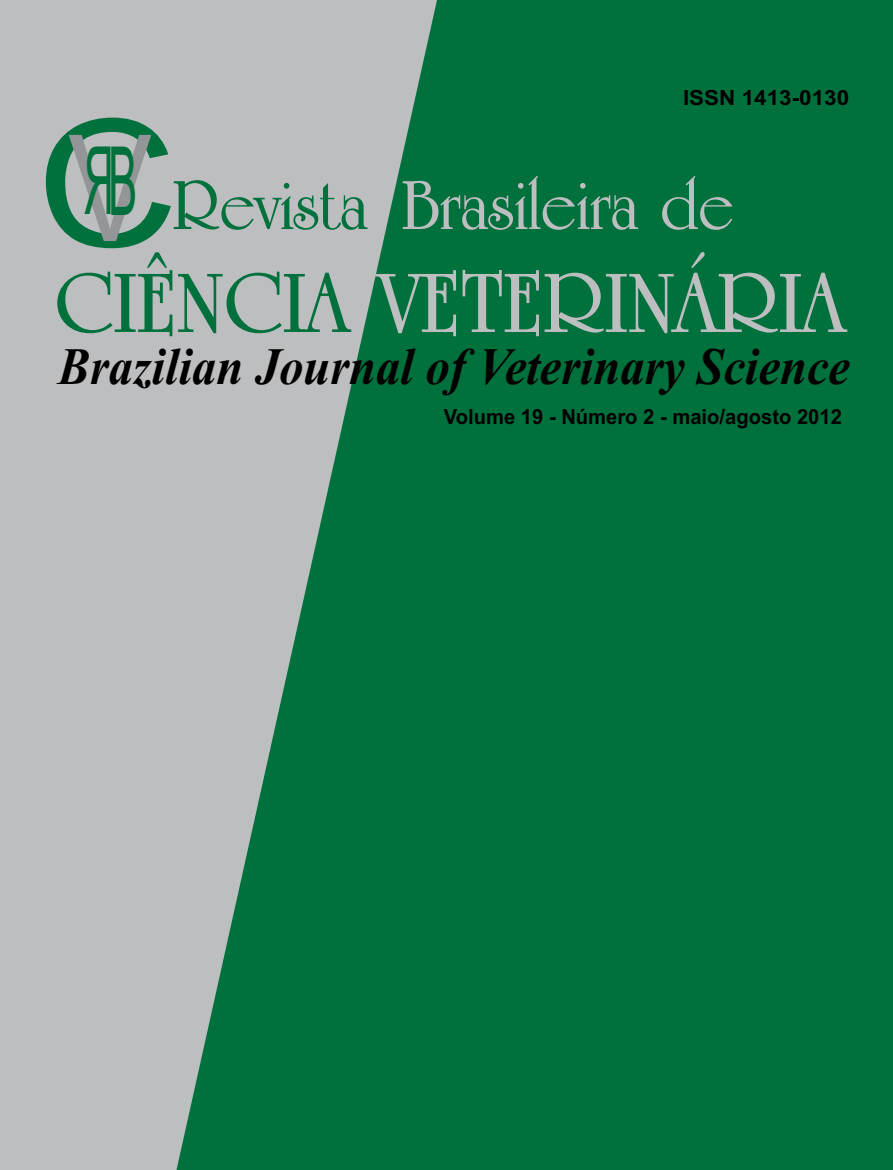
<style>
.page{position:relative;width:893px;height:1170px;background:#fff}
.page>*{position:absolute;margin:0;border:0;box-sizing:border-box;transform-origin:0 0}
.t1{font:95.4px "Arial";color:#00703c;scale:.46 1}
.t2{font:700 90.75px "University Roman BT";color:#bcbec0;scale:1.04 1}
.t3{font:700 74.7px "University Roman BT";color:#bcbec0}
.t4{font:700 74.7px "University Roman BT";color:#00703c}
.t5{font:italic 700 52.5px "Times New Roman";color:#000;scale:.92 1}
.t6{font:700 20.85px "Arial";color:#000}
.t7{font:700 20.85px "Arial";color:#000;scale:1.08 1}
.s1{font-family:"Arial";font-weight:400;font-size:176.4px}
.s2{font-family:"Arial";font-weight:400;font-size:148.2px;color:#939598}
.s3{color:#00703c}
</style>
<div class="page">
<div style="left:439px;top:0;width:454px;height:1169px;background:#00703c"></div>
<svg style="left:0;top:0;width:439px;height:1169px;background:#83a698"></svg>
<div style="left:85px;top:145px;width:25px;height:69px;background:#bcbec0"></div>
<p class="t7" style="left:683px;top:84px;width:155px">ISSN 1413-0130</p>
<h3 class="t4" style="left:36px;top:161px;width:333px"><span class="s1">C</span><span class="s2">V</span> Revista</h3>
<h1 class="t1" style="left:108px;top:119px;width:65px">B</h1>
<h3 class="t3" style="left:402px;top:161px;width:333px">Brasileira de</h3>
<h2 class="t2" style="left:54px;top:249px;width:762px"><span class="s3">CIÊNCIA</span> VETERINÁRIA</h2>
<p class="t5" style="left:58px;top:329px;width:862px">Brazilian Journal of Veterinary Science</p>
<p class="t6" style="left:444px;top:402px;width:400px">Volume 19 - Número 2 - maio/agosto 2012</p>
</div>
